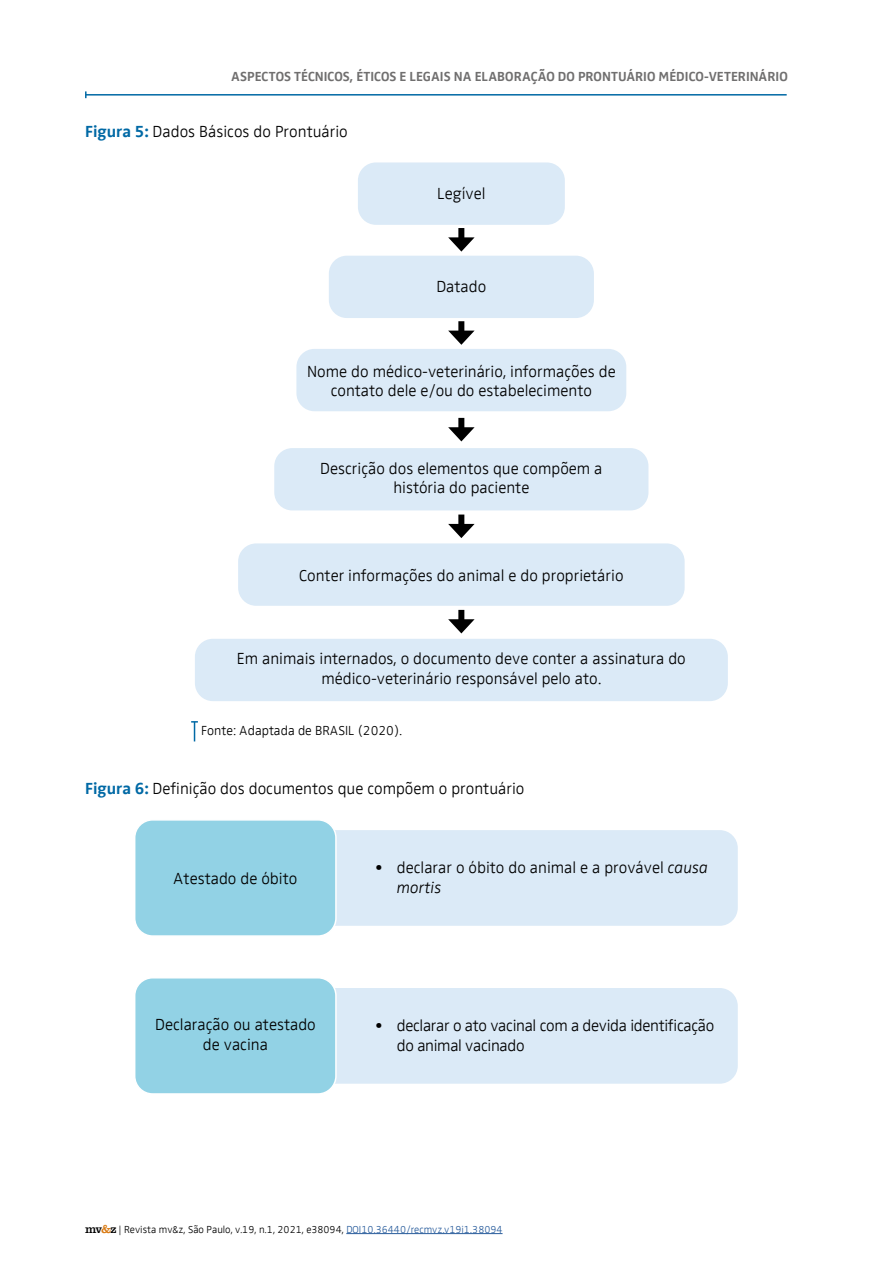
<style>
.page{position:relative;width:893px;height:1263px;background:#fff}
.page>*{position:absolute;margin:0;border:0;box-sizing:border-box;transform-origin:0 0}
.t1{font:16.5px/19.8px "Zwo Web Pro Light W04 Regular";color:#000;text-align:center}
.t2{font:16.5px/19.8px "Zwo Web Pro Light W04 Regular";letter-spacing:-.02em;color:#000}
.t3{font:16.5px "Zwo Web Pro Light Italic W04 Rg";color:#000}
.t4{font:13.5px "Zwo Web Pro Bold W04 Regular";color:#706f6f}
.t5{font:13.5px "Zwo Web Pro Light W04 Regular";color:#000}
.t6{font:10.5px "Zwo Web Pro Light W04 Regular";color:#000}
.s1{font-family:"Zwo Web Pro Bold W04 Regular";color:#0069a5}
.s2{font-family:"Zwo Web Pro Light Italic W04 Rg"}
.s3{font-family:"Clarendon LT Std";font-size:12px}
.s4{font-family:"Clarendon LT Std";font-size:12px;color:#d97b14}
.s5{color:#275b9b}
</style>
<div class="page">
<hr style="left:86px;top:94px;width:701px;height:2px;background:#0069a5">
<svg style="left:85px;top:91px;width:2px;height:7px"></svg>
<hr style="left:346px;top:1233px;width:157px;height:1px;background:#275b9b">
<div style="left:358px;top:162px;width:207px;height:63px;background:#dbeaf7;border-radius:18px"></div>
<div style="left:329px;top:256px;width:265px;height:62px;background:#dbeaf7;border-radius:18px"></div>
<div style="left:296px;top:349px;width:330px;height:62px;background:#dbeaf7;border-radius:18px"></div>
<div style="left:274px;top:448px;width:374px;height:62px;background:#dbeaf7;border-radius:18px"></div>
<div style="left:238px;top:543px;width:447px;height:63px;background:#dbeaf7;border-radius:18px"></div>
<div style="left:195px;top:639px;width:533px;height:62px;background:#dbeaf7;border-radius:18px"></div>
<div style="left:458px;top:321px;width:6px;height:15px;background:#000"></div>
<svg style="left:448px;top:331px;width:26px;height:14px"></svg>
<div style="left:458px;top:418px;width:6px;height:15px;background:#000"></div>
<svg style="left:448px;top:427px;width:27px;height:14px"></svg>
<div style="left:458px;top:514px;width:6px;height:15px;background:#000"></div>
<svg style="left:448px;top:524px;width:27px;height:14px"></svg>
<div style="left:458px;top:610px;width:6px;height:14px;background:#000"></div>
<svg style="left:448px;top:619px;width:27px;height:14px"></svg>
<div style="left:458px;top:228px;width:6px;height:15px;background:#000"></div>
<svg style="left:448px;top:237px;width:27px;height:15px"></svg>
<svg style="left:191px;top:721px;width:7px;height:20px"></svg>
<div style="left:307px;top:830px;width:431px;height:96px;background:#dbeaf7;border-radius:18px"></div>
<div style="left:135px;top:820px;width:201px;height:116px;background:#92d2e5;border-radius:18px"></div>
<div style="left:134px;top:819px;width:203px;height:118px;border:2px solid #fff;border-radius:18px"></div>
<div style="left:307px;top:988px;width:431px;height:96px;background:#dbeaf7;border-radius:18px"></div>
<div style="left:135px;top:978px;width:201px;height:116px;background:#92d2e5;border-radius:18px"></div>
<div style="left:134px;top:977px;width:203px;height:118px;border:2px solid #fff;border-radius:18px"></div>
<p class="t4" style="left:231px;top:66px;width:558px">ASPECTOS TÉCNICOS, ÉTICOS E LEGAIS NA ELABORAÇÃO DO PRONTUÁRIO MÉDICO-VETERINÁRIO</p>
<p class="t1" style="left:85px;top:121px;width:264px"><span class="s1">Figura 5:</span> Dados Básicos do Prontuário</p>
<p class="t1" style="left:437px;top:182px;width:50px">Legível</p>
<p class="t1" style="left:436px;top:276px;width:51px">Datado</p>
<p class="t1" style="left:307px;top:360px;width:310px">Nome do médico-veterinário, informações de contato dele e/ou do estabelecimento</p>
<p class="t1" style="left:320px;top:457px;width:284px">Descrição dos elementos que compõem a história do paciente</p>
<p class="t1" style="left:299px;top:564px;width:326px">Conter informações do animal e do proprietário</p>
<p class="t1" style="left:237px;top:648px;width:450px">Em animais internados, o documento deve conter a assinatura do médico-veterinário responsável pelo ato.</p>
<p class="t5" style="left:201px;top:720px;width:203px">Fonte: Adaptada de BRASIL (2020).</p>
<p class="t1" style="left:85px;top:777px;width:441px"><span class="s1">Figura 6:</span> Definição dos documentos que compõem o prontuário</p>
<p class="t1" style="left:173px;top:867px;width:126px">Atestado de óbito</p>
<p class="t1" style="left:376px;top:857px;width:334px">• declarar o óbito do animal e a provável <span class="s2">causa</span></p>
<p class="t3" style="left:397px;top:875px;width:46px">mortis</p>
<p class="t1" style="left:155px;top:1013px;width:162px">Declaração ou atestado de vacina</p>
<p class="t2" style="left:397px;top:1014px;width:319px;text-indent:-21px">• declarar o ato vacinal com a devida identificação do animal vacinado</p>
<p class="t6" style="left:85px;top:1221px;width:419px"><span class="s3">mv</span><span class="s4">&amp;</span><span class="s3">z</span> | Revista mv&amp;z, São Paulo, v.19, n.1, 2021, e38094, <span class="s5">DOI10.36440/recmvz.v19i1.38094</span></p>
</div>
